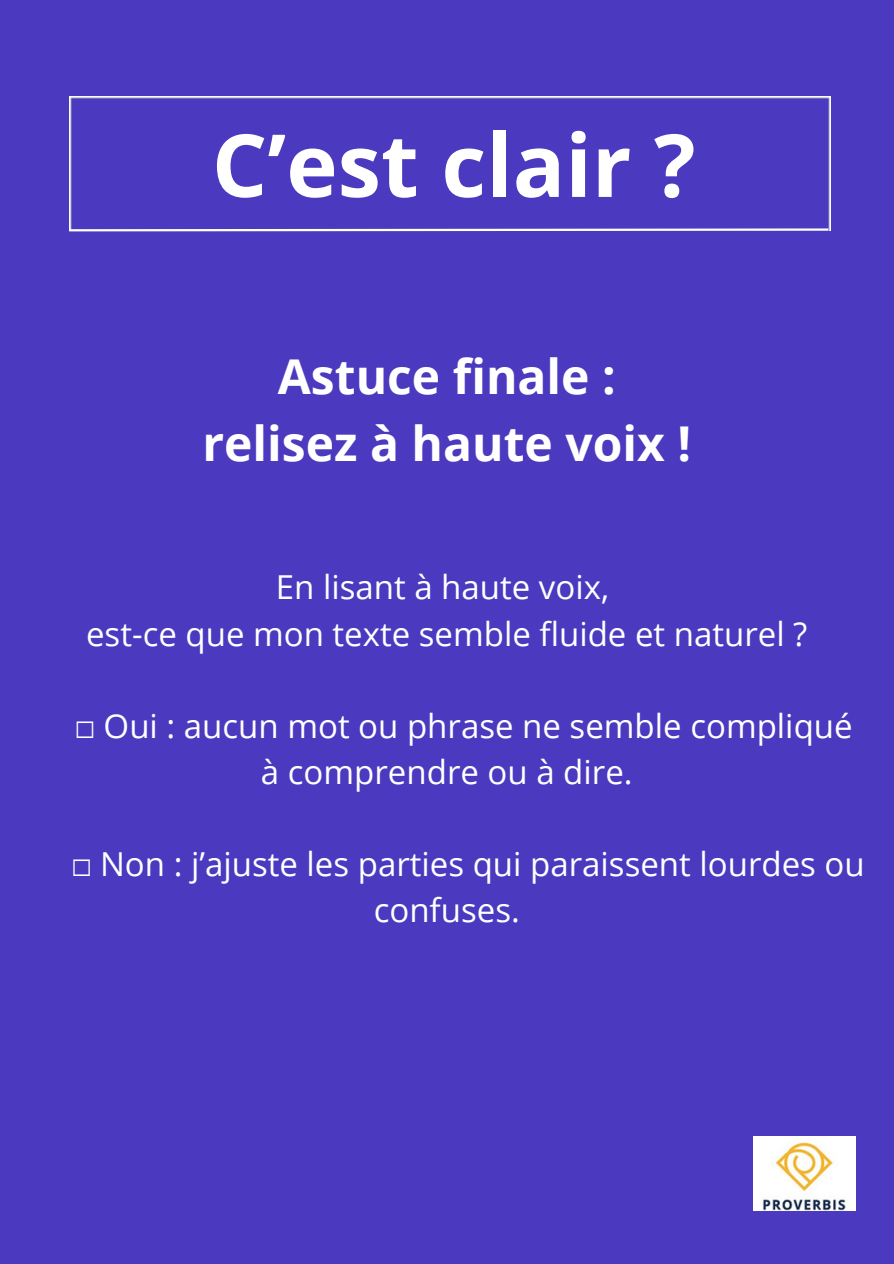
<style>
.page{position:relative;width:894px;height:1264px;background:#fff}
.page>*{position:absolute;margin:0;border:0;box-sizing:border-box;transform-origin:0 0}
.t1{font:700 87px "Open Sans";color:#fff}
.t2{font:700 48px/66.3px "Open Sans";color:#fff;text-align:center}
.t3{font:33px/46.2px "Open Sans";color:#fff}
.s1{font-family:"Free Mono"}
</style>
<div class="page">
<div style="left:0;top:0;width:893px;height:1263px;background:#4b39bf"></div>
<img style="left:69px;top:96px;width:761px;height:131px">
<svg style="left:69px;top:227px;width:761px;height:5px"></svg>
<img style="left:753px;top:1136px;width:102px;height:74px">
<h1 class="t1" style="left:212px;top:104px;width:485px">C’est clair ?</h1>
<h2 class="t2" style="left:202px;top:342px;width:490px">Astuce finale : relisez à haute voix !</h2>
<p class="t3" style="left:276px;top:563px;width:335px">En lisant à haute voix,</p>
<p class="t3" style="left:86px;top:609px;width:722px">est-ce que mon texte semble fluide et naturel ?</p>
<p class="t3" style="left:261px;top:702px;width:593px;text-indent:-186px"><span class="s1">☐</span> Oui : aucun mot ou phrase ne semble compliqué à comprendre ou à dire.</p>
<p class="t3" style="left:373px;top:840px;width:492px;text-indent:-302px"><span class="s1">☐</span> Non : j’ajuste les parties qui paraissent lourdes ou confuses.</p>
</div>
